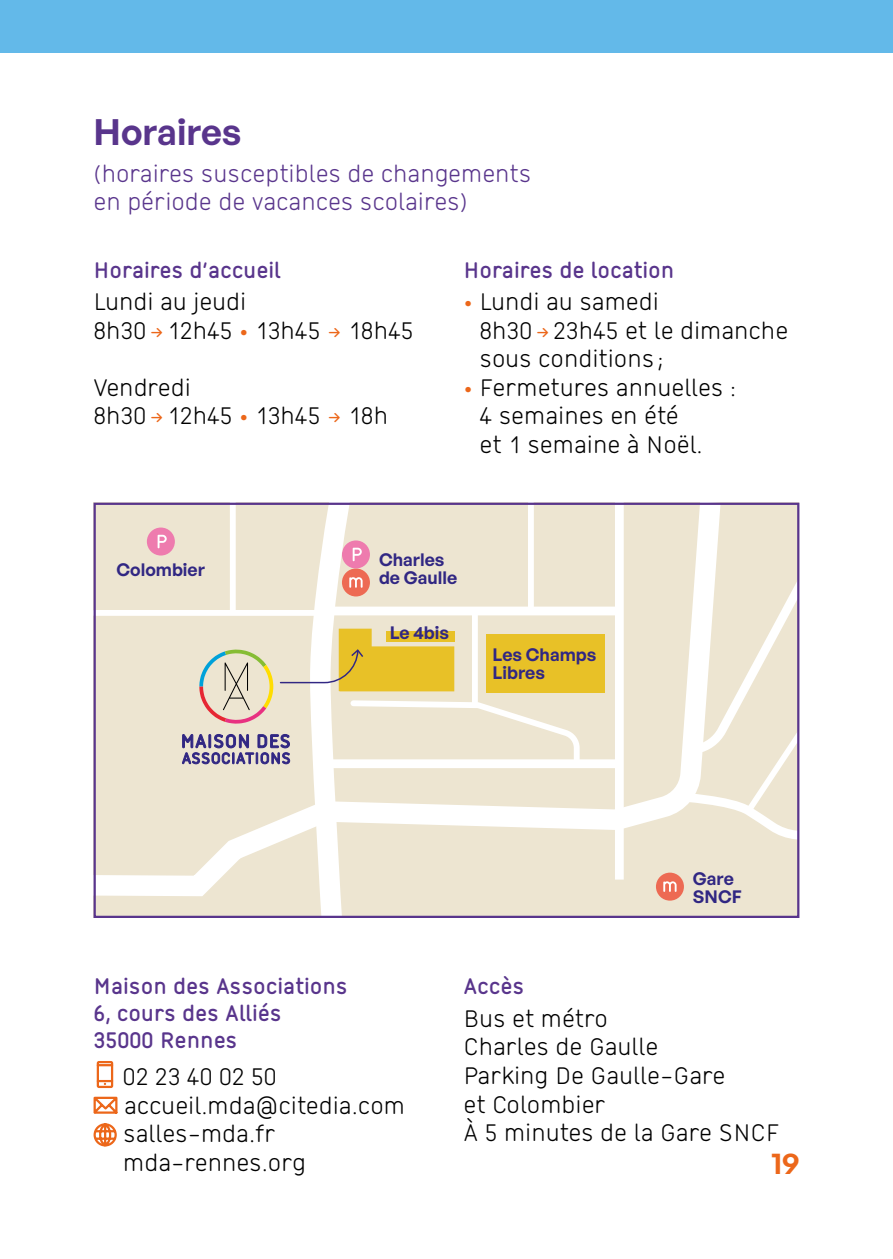
<style>
.page{position:relative;width:893px;height:1259px;background:#fff}
.page>*{position:absolute;margin:0;border:0;box-sizing:border-box;transform-origin:0 0}
.t1{font:600 36px "General Sans";color:#59358c}
.t2{font:600 30px "General Sans";color:#ec671a}
.t3{font:25.5px/28.5px "Citedia";color:#000}
.t4{font:25.5px/28.5px "Citedia";color:#59358c}
.t5{font:700 24px/27px "Citedia";color:#59358c}
.t6{font:600 17.7px/17.7px "General Sans";color:#312783}
.s1{color:#ec671a}
</style>
<div class="page">
<div style="left:0;top:0;width:893px;height:52px;background:#63b9e9"></div>
<svg style="left:96px;top:1061px;width:18px;height:28px"></svg>
<svg style="left:93px;top:1096px;width:25px;height:18px"></svg>
<svg style="left:93px;top:1123px;width:24px;height:24px"></svg>
<div style="left:94px;top:503px;width:705px;height:415px;background:#ede5d1"></div>
<svg style="left:97px;top:506px;width:624px;height:395px"></svg>
<svg style="left:670px;top:566px;width:126px;height:281px"></svg>
<div style="left:94px;top:610px;width:229px;height:6px;background:#fff"></div>
<svg style="left:182px;top:506px;width:401px;height:409px"></svg>
<div style="left:472px;top:611px;width:6px;height:94px;background:#fff"></div>
<div style="left:94px;top:503px;width:705px;height:415px;border:2px solid #59358c"></div>
<h1 class="t1" style="left:94px;top:109px;width:149px">Horaires</h1>
<p class="t4" style="left:94px;top:159px;width:439px">(horaires susceptibles de changements en période de vacances scolaires)</p>
<p class="t5" style="left:94px;top:256px;width:189px">Horaires d’accueil</p>
<p class="t3" style="left:94px;top:288px;width:321px">Lundi au jeudi<br>8h30<span class="s1">→</span>12h45 <span class="s1">•</span> 13h45 <span class="s1">→</span> 18h45</p>
<p class="t3" style="left:94px;top:373px;width:296px">Vendredi<br>8h30<span class="s1">→</span>12h45 <span class="s1">•</span> 13h45 <span class="s1">→</span> 18h</p>
<p class="t5" style="left:463px;top:256px;width:212px">Horaires de location</p>
<p class="t3" style="left:480px;top:288px;width:310px;text-indent:-16px"><span class="s1">•</span> Lundi au samedi<br>8h30<span class="s1">→</span>23h45 et le dimanche sous conditions ;</p>
<p class="t3" style="left:480px;top:373px;width:259px;text-indent:-16px"><span class="s1">•</span> Fermetures annuelles :<br>4 semaines en été<br>et 1 semaine à Noël.</p>
<p class="t6" style="left:116px;top:560px;width:90px">Colombier</p>
<p class="t6" style="left:379px;top:551px;width:80px">Charles de Gaulle</p>
<p class="t6" style="left:390px;top:623px;width:61px">Le 4bis</p>
<p class="t6" style="left:493px;top:645px;width:105px">Les Champs<br>Libres</p>
<p class="t6" style="left:693px;top:869px;width:50px">Gare<br>SNCF</p>
<p class="t5" style="left:94px;top:973px;width:256px">Maison des Associations<br>6, cours des Alliés<br>35000 Rennes</p>
<p class="t3" style="left:123px;top:1062px;width:283px">02 23 40 02 50 accueil.mda@citedia.com salles-mda.fr mda-rennes.org</p>
<p class="t5" style="left:463px;top:973px;width:62px">Accès</p>
<p class="t3" style="left:463px;top:1004px;width:317px">Bus et métro<br>Charles de Gaulle<br>Parking De Gaulle-Gare<br>et Colombier<br>À 5 minutes de la Gare SNCF</p>
<p class="t2" style="left:771px;top:1143px;width:30px">19</p>
</div>
